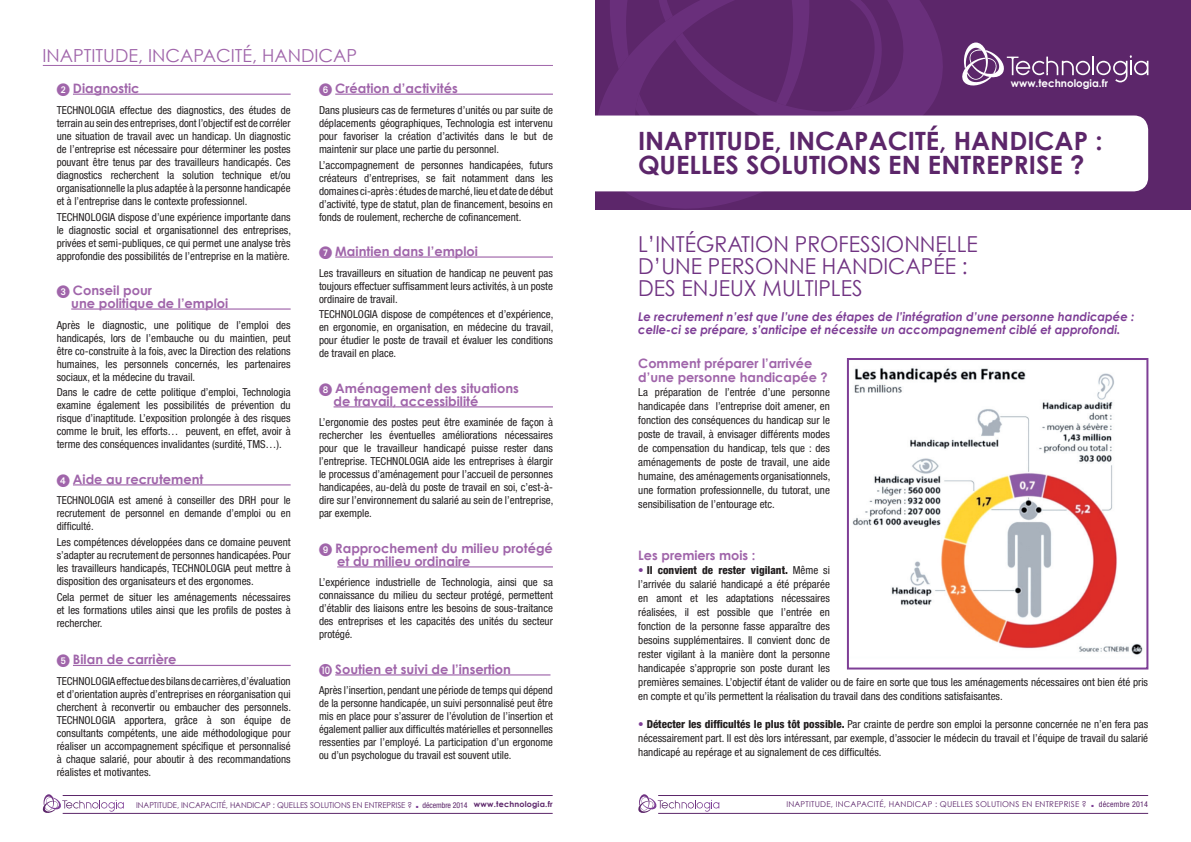
<style>
.page{position:relative;width:1191px;height:842px;background:#fff}
.page>*{position:absolute;margin:0;border:0;box-sizing:border-box;transform-origin:0 0}
.t1{font:700 25.2px/24px "Century Gothic";color:#5c266a}
.t2{font:22px/22px "Century Gothic";color:#703382;scale:.96 1}
.t3{font:18px "Century Gothic";color:#a065aa}
.t4{font:700 13px/13px "Century Gothic";color:#a065aa}
.t5{font:italic 700 12px/13px "Century Gothic";color:#7e3e96}
.t6{font:condensed 11px/13px "Helvetica Neue";color:#231f20;text-align:justify}
.t7{font:700 10.5px "Century Gothic";color:#fff}
.t8{font:8px "Century Gothic";letter-spacing:-.01em;color:#5c266a}
.t9{font:8px "Century Gothic";letter-spacing:.025em;color:#5c266a}
.t10{font:700 8px "Century Gothic";letter-spacing:.025em;color:#5c266a}
.t11{font:condensed 8px "Helvetica Neue";letter-spacing:.005em;color:#5c266a}
.t12{font:condensed 8px "Helvetica Neue";letter-spacing:.025em;color:#5c266a}
.s1{font-family:"European Pi One";font-weight:400}
.s2{color:#7e3e96}
.s3{font-weight:800;color:#7e3e96}
.s4{font-weight:800}
</style>
<div class="page">
<hr style="left:63px;top:795px;width:489px;height:1px;background:#5c266a">
<svg style="left:42px;top:794px;width:82px;height:20px"></svg>
<hr style="left:63px;top:813px;width:489px;height:1px;background:#5c266a">
<div style="left:595px;top:0;width:596px;height:209px;background:#5c266a"></div>
<svg style="left:595px;top:85px;width:244px;height:125px"></svg>
<svg style="left:610px;top:0;width:334px;height:116px"></svg>
<div style="left:559px;top:116px;width:589px;height:75px;background:#fff;border-radius:14px"></div>
<svg style="left:962px;top:43px;width:186px;height:43px"></svg>
<img style="left:852px;top:368px;width:291px;height:287px">
<div style="left:847px;top:358px;width:301px;height:311px;border:2px solid #7e3e96"></div>
<hr style="left:73px;top:94px;width:218px;height:1px;background:#a065aa">
<hr style="left:71px;top:308px;width:220px;height:2px;background:#a065aa">
<hr style="left:73px;top:484px;width:218px;height:1px;background:#a065aa">
<hr style="left:73px;top:665px;width:218px;height:1px;background:#a065aa">
<hr style="left:335px;top:94px;width:218px;height:1px;background:#a065aa">
<hr style="left:335px;top:256px;width:218px;height:2px;background:#a065aa">
<hr style="left:333px;top:406px;width:220px;height:1px;background:#a065aa">
<hr style="left:337px;top:566px;width:216px;height:1px;background:#a065aa">
<hr style="left:335px;top:674px;width:215px;height:1px;background:#a065aa">
<hr style="left:43px;top:65px;width:510px;height:1px;background:#a065aa">
<hr style="left:658px;top:795px;width:490px;height:1px;background:#5c266a">
<svg style="left:638px;top:794px;width:81px;height:19px"></svg>
<hr style="left:658px;top:813px;width:490px;height:1px;background:#5c266a">
<h3 class="t3" style="left:43px;top:44px;width:316px">INAPTITUDE, INCAPACITÉ, HANDICAP</h3>
<p class="t7" style="left:1011px;top:76px;width:99px">www.technologia.fr</p>
<p class="t4" style="left:335px;top:81px;width:124px">Création d’activités</p>
<p class="t6" style="left:319px;top:103px;width:235px">Dans plusieurs cas de fermetures d’unités ou par suite de déplacements géographiques, Technologia est intervenu pour favoriser la création d’activités dans le but de maintenir sur place une partie du personnel.</p>
<p class="t6" style="left:319px;top:158px;width:235px">L’accompagnement de personnes handicapées, futurs créateurs d’entreprises, se fait notamment dans les domaines ci-après : études de marché, lieu et date de début d’activité, type de statut, plan de financement, besoins en fonds de roulement, recherche de cofinancement.</p>
<p class="t4" style="left:319px;top:244px;width:160px"><span class="s1">7</span> Maintien dans l’emploi</p>
<p class="t6" style="left:319px;top:266px;width:235px">Les travailleurs en situation de handicap ne peuvent pas toujours effectuer suffisamment leurs activités, à un poste ordinaire de travail.</p>
<p class="t6" style="left:319px;top:308px;width:236px">TECHNOLOGIA dispose de compétences et d’expérience, en ergonomie, en organisation, en médecine du travail, pour étudier le poste de travail et évaluer les conditions de travail en place.</p>
<p class="t4" style="left:333px;top:381px;width:187px;text-indent:-15px"><span class="s1">8</span> Aménagement des situations de travail, accessibilité</p>
<p class="t6" style="left:319px;top:416px;width:236px">L’ergonomie des postes peut être examinée de façon à rechercher les éventuelles améliorations nécessaires pour que le travailleur handicapé puisse rester dans l’entreprise. TECHNOLOGIA aide les entreprises à élargir le processus d’aménagement pour l’accueil de personnes handicapées, au-delà du poste de travail en soi, c’est-à&shy;dire sur l’environnement du salarié au sein de l’entreprise, par exemple.</p>
<p class="t4" style="left:337px;top:541px;width:217px;text-indent:-18px"><span class="s1">9</span> Rapprochement du milieu protégé et du milieu ordinaire</p>
<p class="t6" style="left:319px;top:576px;width:235px">L’expérience industrielle de Technologia, ainsi que sa connaissance du milieu du secteur protégé, permettent d’établir des liaisons entre les besoins de sous-traitance des entreprises et les capacités des unités du secteur protégé.</p>
<p class="t4" style="left:335px;top:662px;width:177px">Soutien et suivi de l’insertion</p>
<p class="t6" style="left:319px;top:684px;width:235px">Après l’insertion, pendant une période de temps qui dépend de la personne handicapée, un suivi personnalisé peut être mis en place pour s’assurer de l’évolution de l’insertion et également pallier aux difficultés matérielles et personnelles ressenties par l’employé. La participation d’un ergonome ou d’un psychologue du travail est souvent utile.</p>
<p class="t10" style="left:474px;top:799px;width:80px">www.technologia.fr</p>
<p class="t9" style="left:786px;top:799px;width:302px">INAPTITUDE, INCAPACITÉ, HANDICAP : QUELLES SOLUTIONS EN ENTREPRISE ?</p>
<p class="t12" style="left:1091px;top:800px;width:58px"><span class="s2">■</span> décembre 2014</p>
<p class="t4" style="left:57px;top:81px;width:84px"><span class="s1">2</span> Diagnostic</p>
<p class="t6" style="left:57px;top:103px;width:235px">TECHNOLOGIA effectue des diagnostics, des études de terrain au sein des entreprises, dont l’objectif est de corréler une situation de travail avec un handicap. Un diagnostic de l’entreprise est nécessaire pour déterminer les postes pouvant être tenus par des travailleurs handicapés. Ces diagnostics recherchent la solution technique et/ou organisationnelle la plus adaptée à la personne handicapée et à l’entreprise dans le contexte professionnel.</p>
<p class="t6" style="left:57px;top:210px;width:236px">TECHNOLOGIA dispose d’une expérience importante dans le diagnostic social et organisationnel des entreprises, privées et semi-publiques, ce qui permet une analyse très approfondie des possibilités de l’entreprise en la matière.</p>
<p class="t4" style="left:71px;top:283px;width:159px;text-indent:-15px"><span class="s1">3</span> Conseil pour<br>une politique de l’emploi</p>
<p class="t6" style="left:57px;top:318px;width:235px">Après le diagnostic, une politique de l’emploi des handicapés, lors de l’embauche ou du maintien, peut être co-construite à la fois, avec la Direction des relations humaines, les personnels concernés, les partenaires sociaux, et la médecine du travail.</p>
<p class="t6" style="left:57px;top:386px;width:235px">Dans le cadre de cette politique d’emploi, Technologia examine également les possibilités de prévention du risque d’inaptitude. L’exposition prolongée à des risques comme le bruit, les efforts… peuvent, en effet, avoir à terme des conséquences invalidantes (surdité, TMS…).</p>
<p class="t4" style="left:73px;top:472px;width:132px">Aide au recrutement</p>
<p class="t6" style="left:57px;top:494px;width:235px">TECHNOLOGIA est amené à conseiller des DRH pour le recrutement de personnel en demande d’emploi ou en difficulté.</p>
<p class="t6" style="left:57px;top:536px;width:235px">Les compétences développées dans ce domaine peuvent s’adapter au recrutement de personnes handicapées. Pour les travailleurs handicapés, TECHNOLOGIA peut mettre à disposition des organisateurs et des ergonomes.</p>
<p class="t6" style="left:57px;top:591px;width:235px">Cela permet de situer les aménagements nécessaires et les formations utiles ainsi que les profils de postes à rechercher.</p>
<p class="t4" style="left:57px;top:653px;width:121px"><span class="s1">5</span> Bilan de carrière</p>
<p class="t6" style="left:57px;top:674px;width:236px">TECHNOLOGIA effectue des bilans de carrières, d’évaluation et d’orientation auprès d’entreprises en réorganisation qui cherchent à reconvertir ou embaucher des personnels.<br>TECHNOLOGIA apportera, grâce à son équipe de consultants compétents, une aide méthodologique pour réaliser un accompagnement spécifique et personnalisé à chaque salarié, pour aboutir à des recommandations réalistes et motivantes.</p>
<h1 class="t1" style="left:638px;top:129px;width:466px">Inaptitude, incapacité, handicap : quelles solutions en entreprise ?</h1>
<h2 class="t2" style="left:638px;top:233px;width:355px">L’INTÉGRATION PROFESSIONNELLE<br>D’UNE PERSONNE HANDICAPÉE :<br>DES ENJEUX MULTIPLES</h2>
<p class="t5" style="left:638px;top:310px;width:497px">Le recrutement n’est que l’une des étapes de l’intégration d’une personne handicapée : celle-ci se prépare, s’anticipe et nécessite un accompagnement ciblé et approfondi.</p>
<p class="t4" style="left:638px;top:356px;width:191px;line-height:14px">Comment préparer l’arrivée d’une personne handicapée ?</p>
<p class="t6" style="left:638px;top:385px;width:193px;line-height:14px">La préparation de l’entrée d’une personne handicapée dans l’entreprise doit amener, en fonction des conséquences du handicap sur le poste de travail, à envisager différents modes de compensation du handicap, tels que : des aménagements de poste de travail, une aide humaine, des aménagements organisationnels, une formation professionnelle, du tutorat, une sensibilisation de l’entourage etc.</p>
<p class="t4" style="left:638px;top:549px;width:119px">Les premiers mois :</p>
<p class="t6" style="left:638px;top:563px;width:511px;line-height:14px;text-align:left"><span class="s3">•</span> <span class="s4">Il convient de rester vigilant.</span> Même si<br>l’arrivée du salarié handicapé a été préparée<br>en amont et les adaptations nécessaires<br>réalisées, il est possible que l’entrée en<br>fonction de la personne fasse apparaître des<br>besoins supplémentaires. Il convient donc de<br>rester vigilant à la manière dont la personne<br>handicapée s’approprie son poste durant les<br>premières semaines. L’objectif étant de valider ou de faire en sorte que tous les aménagements nécessaires ont bien été pris en compte et qu’ils permettent la réalisation du travail dans des conditions satisfaisantes.</p>
<p class="t6" style="left:638px;top:717px;width:511px;line-height:14px"><span class="s3">•</span> <span class="s4">Détecter les difficultés le plus tôt possible.</span> Par crainte de perdre son emploi la personne concernée ne n’en fera pas nécessairement part. Il est dès lors intéressant, par exemple, d’associer le médecin du travail et l’équipe de travail du salarié handicapé au repérage et au signalement de ces difficultés.</p>
<p class="t8" style="left:136px;top:800px;width:277px">INAPTITUDE, INCAPACITÉ, HANDICAP : QUELLES SOLUTIONS EN ENTREPRISE ?</p>
<p class="t11" style="left:416px;top:800px;width:53px"><span class="s2">■</span> décembre 2014</p>
</div>
